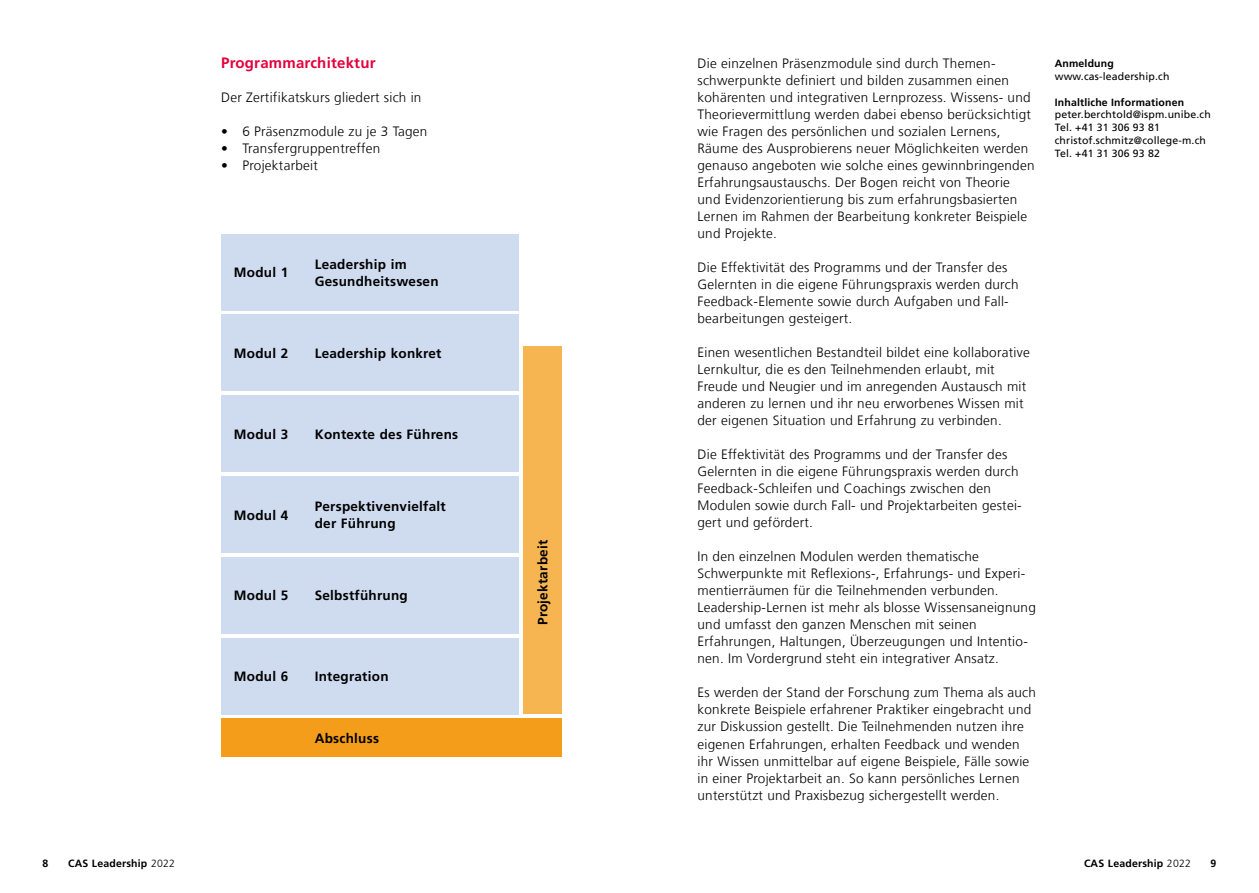
<style>
.page{position:relative;width:1259px;height:893px;background:#fff}
.page>*{position:absolute;margin:0;border:0;box-sizing:border-box;transform-origin:0 0}
.t1{font:700 15px "Frutiger LT Com";letter-spacing:.015em;color:#e4003c}
.t2{font:300 13.5px/17px "Frutiger LT Com";letter-spacing:.02em;color:#000}
.t3{font:700 13.5px/17px "Frutiger LT Com";letter-spacing:.02em;color:#000}
.t4{font:10.5px/12.8px "Frutiger LT Com";letter-spacing:.015em;color:#000}
.t5{font:700 10.5px "Frutiger LT Com";letter-spacing:.015em;color:#000}
.s1{font-weight:300}
</style>
<div class="page">
<div style="left:221px;top:234px;width:81px;height:76px;background:#cfdcf0"></div>
<div style="left:302px;top:234px;width:217px;height:76px;background:#cfdcf0"></div>
<div style="left:221px;top:315px;width:81px;height:76px;background:#cfdcf0"></div>
<div style="left:302px;top:315px;width:217px;height:76px;background:#cfdcf0"></div>
<div style="left:302px;top:395px;width:217px;height:77px;background:#cfdcf0"></div>
<div style="left:221px;top:395px;width:81px;height:77px;background:#cfdcf0"></div>
<div style="left:221px;top:476px;width:81px;height:77px;background:#cfdcf0"></div>
<div style="left:302px;top:476px;width:217px;height:77px;background:#cfdcf0"></div>
<div style="left:221px;top:557px;width:81px;height:77px;background:#cfdcf0"></div>
<div style="left:221px;top:638px;width:81px;height:76px;background:#cfdcf0"></div>
<div style="left:221px;top:719px;width:89px;height:38px;background:#f49d1a"></div>
<div style="left:302px;top:557px;width:217px;height:77px;background:#cfdcf0"></div>
<div style="left:302px;top:638px;width:217px;height:76px;background:#cfdcf0"></div>
<div style="left:302px;top:719px;width:259px;height:38px;background:#f49d1a"></div>
<div style="left:523px;top:347px;width:38px;height:367px;background:#f7b552"></div>
<p class="t1" style="left:221px;top:54px;width:156px">Programmarchitektur</p>
<p class="t2" style="left:221px;top:89px;width:202px">Der Zertifikatskurs gliedert sich in</p>
<p class="t2" style="left:221px;top:123px;width:208px">• 6 Präsenzmodule zu je 3 Tagen</p>
<p class="t2" style="left:221px;top:140px;width:161px">• Transfergruppentreffen</p>
<p class="t2" style="left:221px;top:157px;width:98px">• Projektarbeit</p>
<p class="t3" style="left:234px;top:264px;width:56px">Modul 1</p>
<p class="t3" style="left:315px;top:256px;width:125px">Leadership im<br>Gesundheitswesen</p>
<p class="t3" style="left:234px;top:345px;width:56px">Modul 2</p>
<p class="t3" style="left:315px;top:345px;width:128px">Leadership konkret</p>
<p class="t3" style="left:234px;top:426px;width:56px">Modul 3</p>
<p class="t3" style="left:315px;top:426px;width:145px">Kontexte des Führens</p>
<p class="t3" style="left:234px;top:506px;width:56px">Modul 4</p>
<p class="t3" style="left:315px;top:498px;width:132px">Perspektivenvielfalt der Führung</p>
<p class="t3" style="left:234px;top:587px;width:56px">Modul 5</p>
<p class="t3" style="left:234px;top:668px;width:56px">Modul 6</p>
<p class="t3" style="left:315px;top:587px;width:95px">Selbstführung</p>
<p class="t3" style="left:315px;top:668px;width:75px">Integration</p>
<p class="t3" style="left:315px;top:730px;width:66px">Abschluss</p>
<p class="t3" style="left:534px;top:625px;width:87px;rotate:-90deg">Projektarbeit</p>
<p class="t2" style="left:697px;top:55px;width:338px">Die einzelnen Präsenzmodule sind durch Themen&shy;schwerpunkte definiert und bilden zusammen einen kohärenten und integrativen Lernprozess. Wissens- und Theorievermittlung werden dabei ebenso berücksichtigt wie Fragen des persönlichen und sozialen Lernens, Räume des Ausprobierens neuer Möglichkeiten werden genauso angeboten wie solche eines gewinnbringenden Erfahrungsaustauschs. Der Bogen reicht von Theorie und Evidenzorientierung bis zum erfahrungsbasierten Lernen im Rahmen der Bearbeitung konkreter Beispiele und Projekte.</p>
<p class="t2" style="left:697px;top:259px;width:322px">Die Effektivität des Programms und der Transfer des Gelernten in die eigene Führungspraxis werden durch Feedback-Elemente sowie durch Aufgaben und Fall&shy;bearbeitungen gesteigert.</p>
<p class="t2" style="left:697px;top:344px;width:334px">Einen wesentlichen Bestandteil bildet eine kollaborative Lernkultur, die es den Teilnehmenden erlaubt, mit Freude und Neugier und im anregenden Austausch mit anderen zu lernen und ihr neu erworbenes Wissen mit der eigenen Situation und Erfahrung zu verbinden.</p>
<p class="t2" style="left:697px;top:446px;width:326px">Die Effektivität des Programms und der Transfer des Gelernten in die eigene Führungspraxis werden durch Feedback-Schleifen und Coachings zwischen den Modulen sowie durch Fall- und Projektarbeiten gestei&shy;gert und gefördert.</p>
<p class="t2" style="left:697px;top:548px;width:340px">In den einzelnen Modulen werden thematische Schwerpunkte mit Reflexions-, Erfahrungs- und Experi&shy;mentierräumen für die Teilnehmenden verbunden.<br>Leadership-Lernen ist mehr als blosse Wissensaneignung und umfasst den ganzen Menschen mit seinen Erfahrungen, Haltungen, Überzeugungen und Intentio&shy;nen. Im Vordergrund steht ein integrativer Ansatz.</p>
<p class="t2" style="left:697px;top:684px;width:340px">Es werden der Stand der Forschung zum Thema als auch konkrete Beispiele erfahrener Praktiker eingebracht und zur Diskussion gestellt. Die Teilnehmenden nutzen ihre eigenen Erfahrungen, erhalten Feedback und wenden ihr Wissen unmittelbar auf eigene Beispiele, Fälle sowie in einer Projektarbeit an. So kann persönliches Lernen unterstützt und Praxisbezug sichergestellt werden.</p>
<p class="t5" style="left:1054px;top:58px;width:61px">Anmeldung</p>
<p class="t4" style="left:1054px;top:70px;width:116px">www.cas-leadership.ch</p>
<p class="t5" style="left:1054px;top:96px;width:131px">Inhaltliche Informationen</p>
<p class="t4" style="left:1054px;top:108px;width:157px">peter.berchtold@ispm.unibe.ch<br>Tel. +41 31 306 93 81 christof.schmitz@college-m.ch<br>Tel. +41 31 306 93 82</p>
<p class="t5" style="left:43px;top:858px;width:7px">8</p>
<p class="t5" style="left:68px;top:858px;width:108px">CAS Leadership <span class="s1">2022</span></p>
<p class="t5" style="left:1084px;top:858px;width:108px">CAS Leadership <span class="s1">2022</span></p>
<p class="t5" style="left:1210px;top:858px;width:7px">9</p>
</div>
